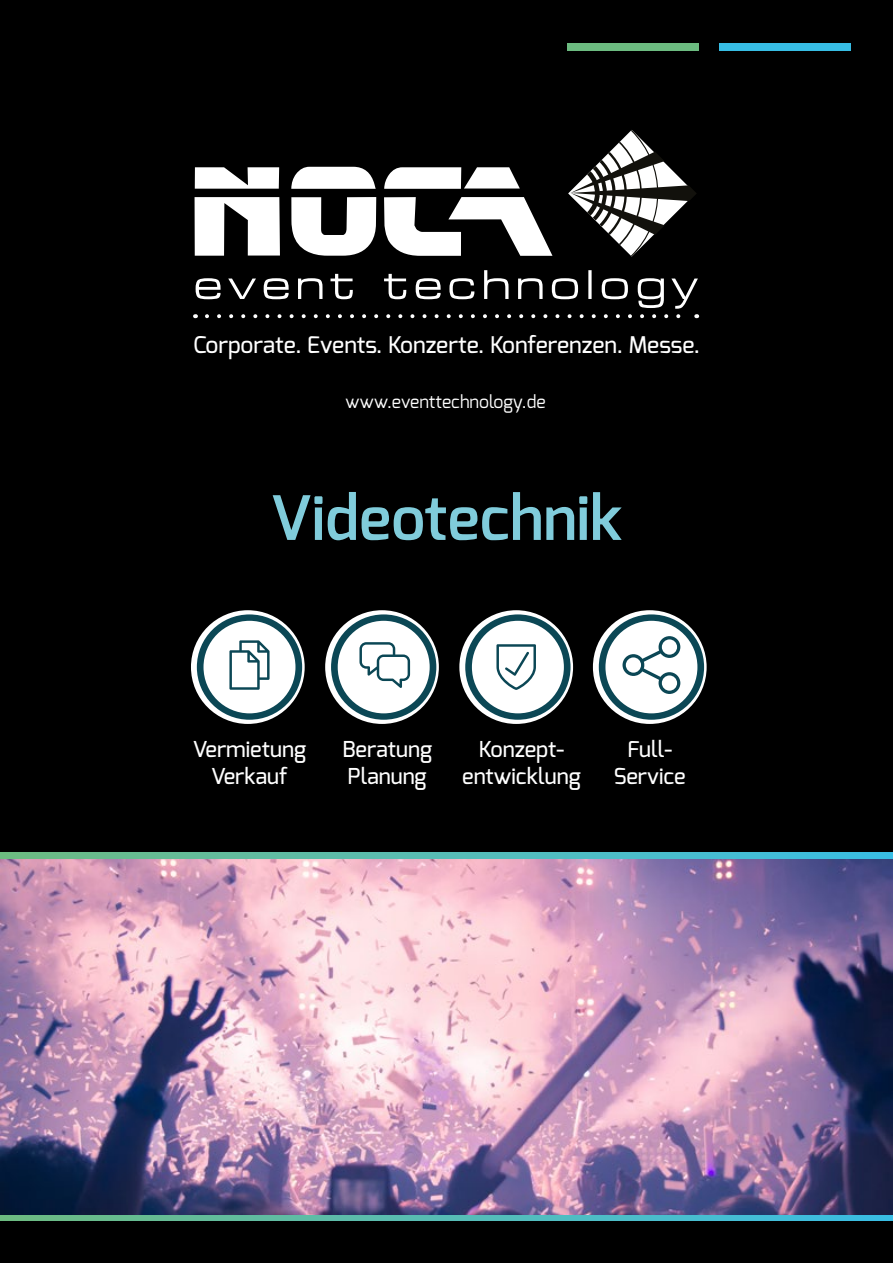
<style>
.page{position:relative;width:893px;height:1263px;background:#fff}
.page>*{position:absolute;margin:0;border:0;box-sizing:border-box;transform-origin:0 0}
.t1{font:600 61.05px "Exo";color:#80ccdb}
.t2{font:500 22.95px "Exo";color:#fff}
.t3{font:500 21.9px/26.2px "Exo";color:#fff;text-align:center}
.t4{font:17.55px "Exo";color:#fff}
</style>
<div class="page">
<div style="left:0;top:0;width:893px;height:853px;background:#000"></div>
<div style="left:0;top:1220px;width:893px;height:43px;background:#000"></div>
<div style="left:567px;top:43px;width:132px;height:7px;background:#6cbb80"></div>
<div style="left:719px;top:43px;width:131px;height:7px;background:#37bde4"></div>
<svg style="left:0;top:853px;width:893px;height:6px;background:#55bcb4"></svg>
<svg style="left:0;top:1214px;width:893px;height:6px;background:#51a7a8"></svg>
<svg style="left:195px;top:270px;width:503px;height:48px"></svg>
<svg style="left:568px;top:130px;width:128px;height:127px"></svg>
<svg style="left:195px;top:167px;width:85px;height:89px"></svg>
<svg style="left:291px;top:167px;width:85px;height:89px"></svg>
<svg style="left:384px;top:167px;width:168px;height:89px"></svg>
<img style="left:0;top:859px;width:893px;height:355px">
<svg style="left:191px;top:610px;width:114px;height:114px"></svg>
<svg style="left:325px;top:610px;width:114px;height:114px"></svg>
<svg style="left:459px;top:610px;width:114px;height:114px"></svg>
<svg style="left:593px;top:610px;width:114px;height:114px"></svg>
<svg style="left:197px;top:614px;width:105px;height:106px;background:#a4b2b6"></svg>
<svg style="left:331px;top:614px;width:105px;height:106px;background:#a6b4b7"></svg>
<svg style="left:465px;top:614px;width:105px;height:106px;background:#a7b5b8"></svg>
<svg style="left:599px;top:614px;width:105px;height:106px;background:#a1b0b3"></svg>
<p class="t2" style="left:193px;top:330px;width:508px">Corporate. Events. Konzerte. Konferenzen. Messe.</p>
<p class="t4" style="left:346px;top:391px;width:202px">www.eventtechnology.de</p>
<h1 class="t1" style="left:270px;top:479px;width:354px">Videotechnik</h1>
<p class="t3" style="left:193px;top:736px;width:115px">Vermietung<br>Verkauf</p>
<p class="t3" style="left:342px;top:736px;width:91px;text-align:left">Beratung<br>Planung</p>
<p class="t3" style="left:462px;top:736px;width:120px">Konzept&shy;entwicklung</p>
<p class="t3" style="left:614px;top:736px;width:73px">Full-<br>Service</p>
</div>
